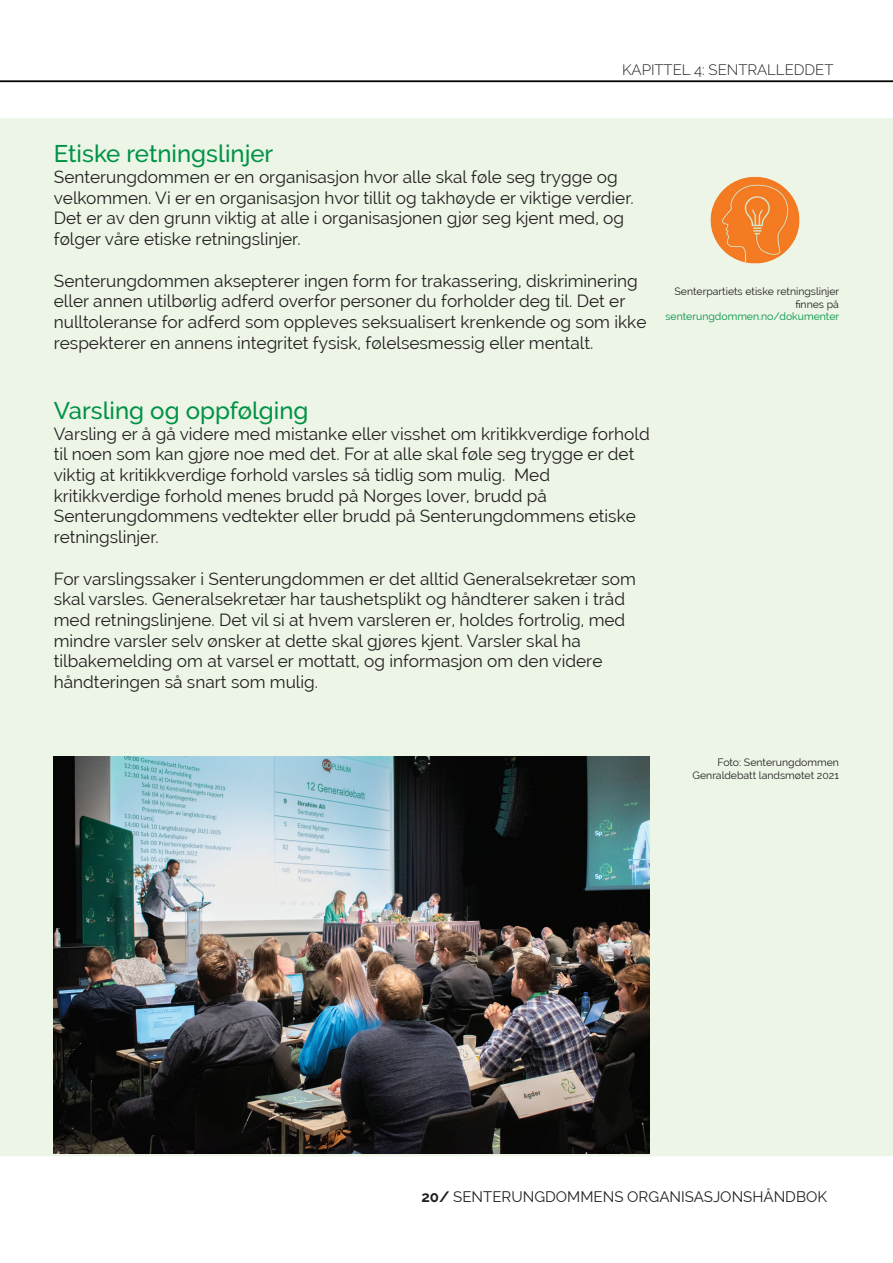
<style>
.page{position:relative;width:893px;height:1263px;background:#fff}
.page>*{position:absolute;margin:0;border:0;box-sizing:border-box;transform-origin:0 0}
.t1{font:500 24px "Raleway";color:#009246}
.t2{font:17.25px/20.7px "Raleway";color:#231f20}
.t3{font:15px "Raleway";color:#231f20}
.t4{font:300 15px "Raleway";color:#231f20}
.t5{font:10.5px/12.6px "Raleway";color:#231f20;text-align:right}
.t6{font:10.5px "Raleway";color:#009246}
.s1{font-weight:700}
</style>
<div class="page">
<div style="left:0;top:80px;width:893px;height:1076px;background:#ecf5e6"></div>
<img style="left:700px;top:160px;width:110px;height:119px">
<img style="left:54px;top:756px;width:596px;height:397px">
<p class="t4" style="left:622px;top:61px;width:213px">KAPITTEL 4: SENTRALLEDDET</p>
<h1 class="t1" style="left:54px;top:140px;width:221px">Etiske retningslinjer</h1>
<p class="t2" style="left:54px;top:167px;width:582px">Senterungdommen er en organisasjon hvor alle skal føle seg trygge og velkommen. Vi er en organisasjon hvor tillit og takhøyde er viktige verdier.<br>Det er av den grunn viktig at alle i organisasjonen gjør seg kjent med, og følger våre etiske retningslinjer.</p>
<p class="t2" style="left:54px;top:270px;width:594px">Senterungdommen aksepterer ingen form for trakassering, diskriminering eller annen utilbørlig adferd overfor personer du forholder deg til. Det er nulltoleranse for adferd som oppleves seksualisert krenkende og som ikke respekterer en annens integritet fysisk, følelsesmessig eller mentalt.</p>
<p class="t5" style="left:674px;top:285px;width:166px">Senterpartiets etiske retningslinjer finnes på</p>
<p class="t6" style="left:665px;top:311px;width:175px">senterungdommen.no/dokumenter</p>
<h1 class="t1" style="left:54px;top:397px;width:256px">Varsling og oppfølging</h1>
<p class="t2" style="left:54px;top:423px;width:598px">Varsling er å gå videre med mistanke eller visshet om kritikkverdige forhold til noen som kan gjøre noe med det. For at alle skal føle seg trygge er det viktig at kritikkverdige forhold varsles så tidlig som mulig. Med kritikkverdige forhold menes brudd på Norges lover, brudd på Senterungdommens vedtekter eller brudd på Senterungdommens etiske retningslinjer.</p>
<p class="t2" style="left:54px;top:568px;width:584px">For varslingssaker i Senterungdommen er det alltid Generalsekretær som skal varsles. Generalsekretær har taushetsplikt og håndterer saken i tråd med retningslinjene. Det vil si at hvem varsleren er, holdes fortrolig, med mindre varsler selv ønsker at dette skal gjøres kjent. Varsler skal ha tilbakemelding om at varsel er mottatt, og informasjon om den videre håndteringen så snart som mulig.</p>
<p class="t5" style="left:692px;top:756px;width:148px">Foto: Senterungdommen<br>Genraldebatt landsmøtet 2021</p>
<p class="t3" style="left:421px;top:1187px;width:407px"><span class="s1">20/</span> SENTERUNGDOMMENS ORGANISASJONSHÅNDBOK</p>
</div>
